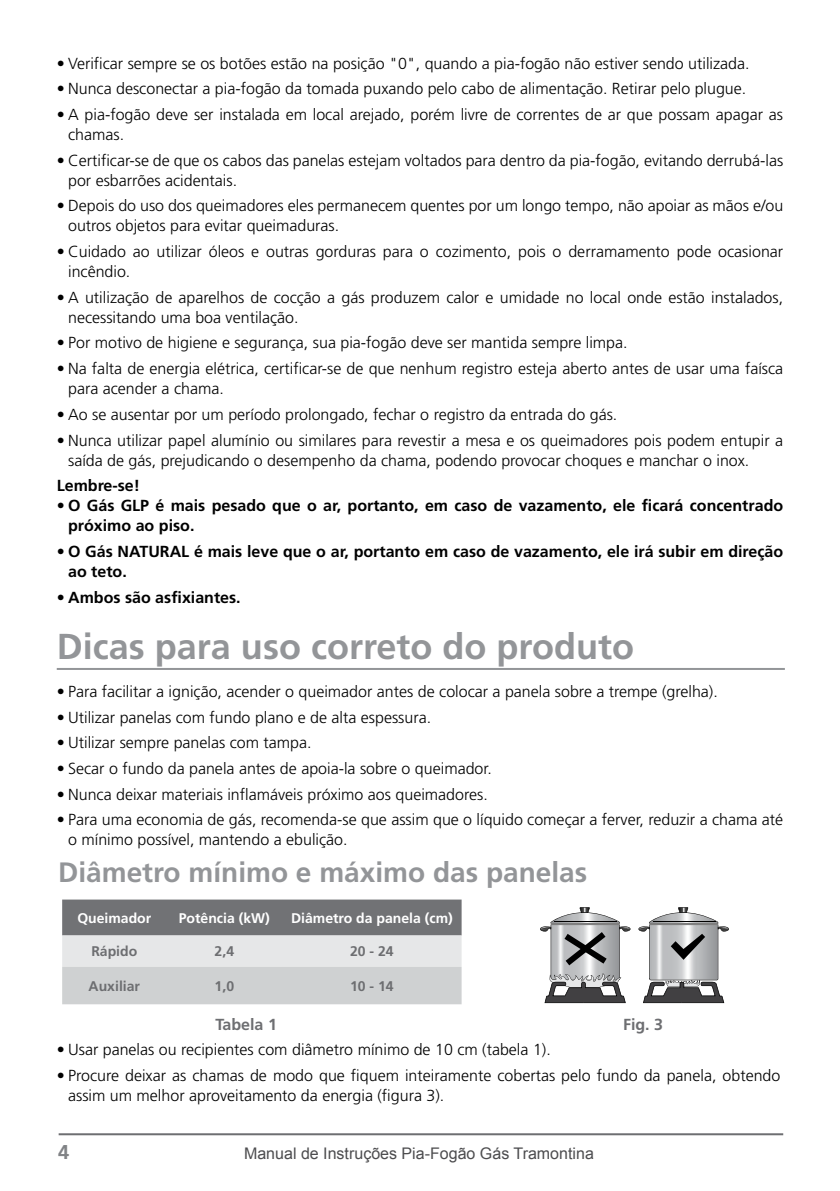
<style>
.page{position:relative;width:840px;height:1191px;background:#fff}
.page>*{position:absolute;margin:0;border:0;box-sizing:border-box;transform-origin:0 0}
.t1{font:700 36px "Frutiger";color:#939598}
.t2{font:700 28px "Frutiger";color:#939598}
.t3{font:700 20px "Frutiger";color:#818386}
.t4{font:300 16px/20px "Frutiger";color:#000}
.t5{font:700 16px/20px "Frutiger";color:#000}
.t6{font:16px "Arial";color:#4d4d4f}
.t7{font:700 16px "Frutiger";color:#6d6e71}
.t8{font:700 14px "Frutiger";color:#fff}
.t9{font:700 14px "Frutiger";color:#6d6e71}
</style>
<div class="page">
<hr style="left:59px;top:1133px;width:723px;height:2px;background:#6d6e71">
<hr style="left:57px;top:668px;width:727px;height:2px;background:#939598">
<svg style="left:638px;top:907px;width:90px;height:96px"></svg>
<svg style="left:540px;top:907px;width:90px;height:96px"></svg>
<svg style="left:62px;top:899px;width:399px;height:105px;background:#b6b7b9"></svg>
<p class="t4" style="left:57px;top:53px;width:694px">• Verificar sempre se os botões estão na posição "0", quando a pia-fogão não estiver sendo utilizada.</p>
<p class="t4" style="left:57px;top:79px;width:690px">• Nunca desconectar a pia-fogão da tomada puxando pelo cabo de alimentação. Retirar pelo plugue.</p>
<p class="t4" style="left:68px;top:105px;width:716px;text-indent:-11px">• A pia-fogão deve ser instalada em local arejado, porém livre de correntes de ar que possam apagar as chamas.</p>
<p class="t4" style="left:68px;top:150px;width:716px;text-indent:-11px">• Certificar-se de que os cabos das panelas estejam voltados para dentro da pia-fogão, evitando derrubá-las por esbarrões acidentais.</p>
<p class="t4" style="left:68px;top:196px;width:716px;text-indent:-11px">• Depois do uso dos queimadores eles permanecem quentes por um longo tempo, não apoiar as mãos e/ou outros objetos para evitar queimaduras.</p>
<p class="t4" style="left:68px;top:242px;width:716px;text-indent:-11px">• Cuidado ao utilizar óleos e outras gorduras para o cozimento, pois o derramamento pode ocasionar incêndio.</p>
<p class="t4" style="left:68px;top:287px;width:716px;text-indent:-11px">• A utilização de aparelhos de cocção a gás produzem calor e umidade no local onde estão instalados, necessitando uma boa ventilação.</p>
<p class="t4" style="left:57px;top:333px;width:572px">• Por motivo de higiene e segurança, sua pia-fogão deve ser mantida sempre limpa.</p>
<p class="t4" style="left:68px;top:359px;width:716px;text-indent:-11px">• Na falta de energia elétrica, certificar-se de que nenhum registro esteja aberto antes de usar uma faísca para acender a chama.</p>
<p class="t4" style="left:57px;top:404px;width:561px">• Ao se ausentar por um período prolongado, fechar o registro da entrada do gás.</p>
<p class="t4" style="left:68px;top:430px;width:716px;text-indent:-11px">• Nunca utilizar papel alumínio ou similares para revestir a mesa e os queimadores pois podem entupir a saída de gás, prejudicando o desempenho da chama, podendo provocar choques e manchar o inox.</p>
<p class="t5" style="left:57px;top:476px;width:85px">Lembre-se!</p>
<p class="t5" style="left:68px;top:496px;width:716px;text-indent:-11px">• O Gás GLP é mais pesado que o ar, portanto, em caso de vazamento, ele ficará concentrado próximo ao piso.</p>
<p class="t5" style="left:68px;top:541px;width:716px;text-indent:-11px">• O Gás NATURAL é mais leve que o ar, portanto em caso de vazamento, ele irá subir em direção ao teto.</p>
<p class="t5" style="left:57px;top:587px;width:185px">• Ambos são asfixiantes.</p>
<h1 class="t1" style="left:57px;top:625px;width:578px">Dicas para uso correto do produto</h1>
<p class="t4" style="left:57px;top:681px;width:662px">• Para facilitar a ignição, acender o queimador antes de colocar a panela sobre a trempe (grelha).</p>
<p class="t4" style="left:57px;top:707px;width:376px">• Utilizar panelas com fundo plano e de alta espessura.</p>
<p class="t4" style="left:57px;top:733px;width:256px">• Utilizar sempre panelas com tampa.</p>
<p class="t4" style="left:57px;top:758px;width:436px">• Secar o fundo da panela antes de apoia-la sobre o queimador.</p>
<p class="t4" style="left:57px;top:784px;width:432px">• Nunca deixar materiais inflamáveis próximo aos queimadores.</p>
<p class="t4" style="left:68px;top:810px;width:716px;text-indent:-11px">• Para uma economia de gás, recomenda-se que assim que o líquido começar a ferver, reduzir a chama até o mínimo possível, mantendo a ebulição.</p>
<h2 class="t2" style="left:58px;top:855px;width:530px">Diâmetro mínimo e máximo das panelas</h2>
<p class="t8" style="left:77px;top:909px;width:75px">Queimador</p>
<p class="t8" style="left:179px;top:909px;width:93px">Potência (kW)</p>
<p class="t8" style="left:291px;top:909px;width:163px">Diâmetro da panela (cm)</p>
<p class="t9" style="left:91px;top:943px;width:47px">Rápido</p>
<p class="t9" style="left:214px;top:943px;width:21px">2,4</p>
<p class="t9" style="left:350px;top:943px;width:45px">20 - 24</p>
<p class="t9" style="left:89px;top:977px;width:53px">Auxiliar</p>
<p class="t9" style="left:214px;top:977px;width:21px">1,0</p>
<p class="t9" style="left:350px;top:977px;width:45px">10 - 14</p>
<p class="t7" style="left:215px;top:1014px;width:63px">Tabela 1</p>
<p class="t7" style="left:622px;top:1014px;width:42px">Fig. 3</p>
<p class="t4" style="left:57px;top:1040px;width:495px">• Usar panelas ou recipientes com diâmetro mínimo de 10 cm (tabela 1).</p>
<p class="t4" style="left:68px;top:1065px;width:713px;text-indent:-11px">• Procure deixar as chamas de modo que fiquem inteiramente cobertas pelo fundo da panela, obtendo assim um melhor aproveitamento da energia (figura 3).</p>
<p class="t3" style="left:58px;top:1140px;width:13px">4</p>
<p class="t6" style="left:244px;top:1143px;width:351px">Manual de Instruções Pia-Fogão Gás Tramontina</p>
</div>
